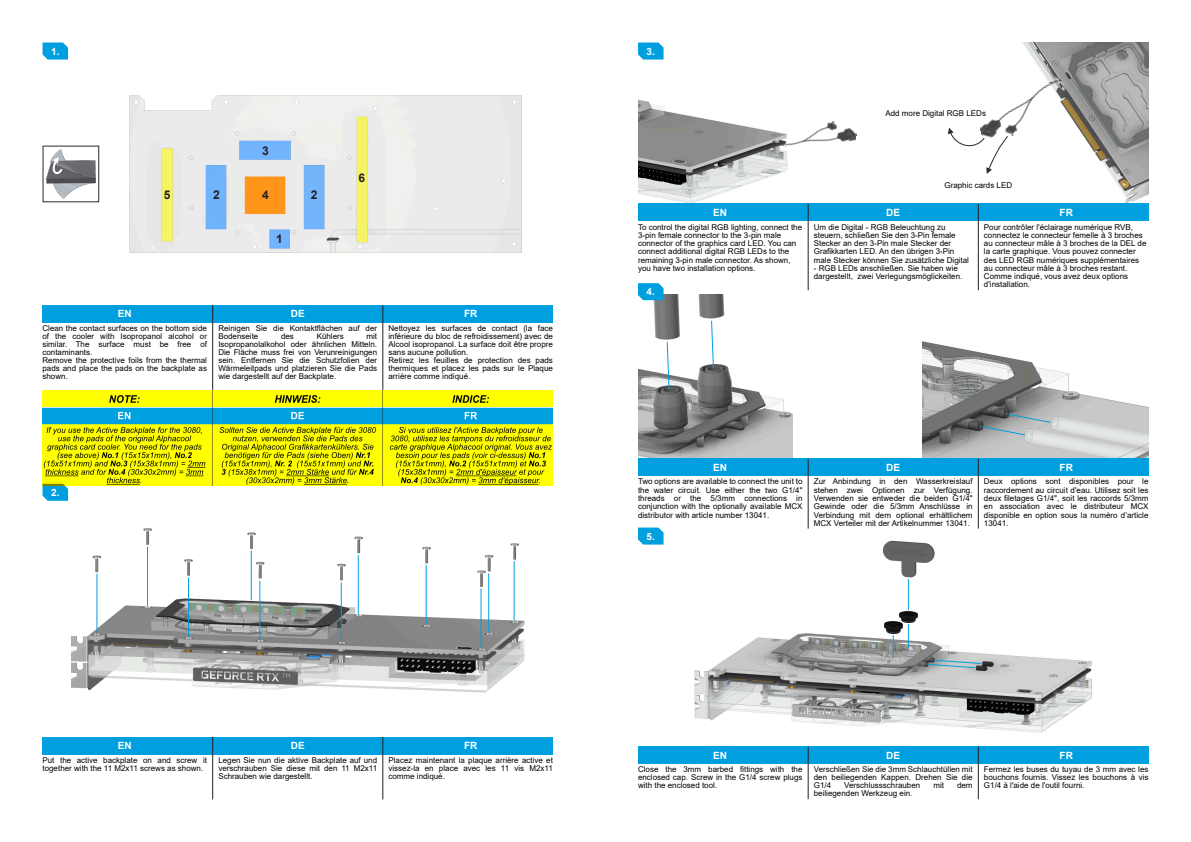
<style>
.page{position:relative;width:1191px;height:842px;background:#fff}
.page>*{position:absolute;margin:0;border:0;box-sizing:border-box;transform-origin:0 0}
.t1{font:700 12px "Arial";color:#231f20}
.t2{font:700 10px "Arial";color:#fff}
.t3{font:8px/8.3px "Arial";color:#000;text-align:justify}
</style>
<div class="page">
<img style="left:638px;top:294px;width:154px;height:165px">
<svg style="left:666px;top:341px;width:4px;height:49px"></svg>
<svg style="left:710px;top:320px;width:4px;height:49px"></svg>
<div style="left:638px;top:747px;width:510px;height:17px;background:#009fdf"></div>
<hr style="left:808px;top:747px;width:1px;height:52px;background:#231f20">
<hr style="left:978px;top:747px;width:1px;height:52px;background:#231f20">
<svg style="left:638px;top:283px;width:25px;height:17px"></svg>
<img style="left:638px;top:99px;width:149px;height:105px">
<img style="left:1021px;top:43px;width:127px;height:161px">
<div style="left:638px;top:204px;width:510px;height:17px;background:#009fdf"></div>
<hr style="left:808px;top:204px;width:1px;height:86px;background:#231f20">
<hr style="left:978px;top:204px;width:1px;height:86px;background:#231f20">
<svg style="left:638px;top:43px;width:25px;height:17px"></svg>
<img style="left:922px;top:341px;width:226px;height:118px">
<svg style="left:981px;top:413px;width:70px;height:23px;background:#9aa3a7"></svg>
<div style="left:638px;top:459px;width:510px;height:17px;background:#009fdf"></div>
<hr style="left:808px;top:459px;width:1px;height:70px;background:#231f20">
<hr style="left:978px;top:459px;width:1px;height:70px;background:#231f20">
<svg style="left:638px;top:528px;width:25px;height:17px"></svg>
<img style="left:71px;top:528px;width:454px;height:165px">
<div style="left:43px;top:737px;width:510px;height:17px;background:#009fdf"></div>
<hr style="left:212px;top:737px;width:1px;height:62px;background:#231f20">
<hr style="left:382px;top:737px;width:1px;height:62px;background:#231f20">
<svg style="left:43px;top:485px;width:25px;height:16px"></svg>
<img style="left:129px;top:96px;width:392px;height:156px">
<svg style="left:43px;top:146px;width:56px;height:56px"></svg>
<div style="left:43px;top:305px;width:510px;height:17px;background:#009fdf"></div>
<hr style="left:212px;top:305px;width:1px;height:85px;background:#231f20">
<hr style="left:382px;top:305px;width:1px;height:85px;background:#231f20">
<svg style="left:43px;top:43px;width:25px;height:17px"></svg>
<img style="left:43px;top:390px;width:510px;height:95px">
<hr style="left:96px;top:574px;width:1px;height:58px;background:#009fdf">
<hr style="left:147px;top:547px;width:1px;height:59px;background:#009fdf">
<hr style="left:188px;top:578px;width:1px;height:58px;background:#009fdf">
<hr style="left:259px;top:581px;width:1px;height:59px;background:#009fdf">
<hr style="left:341px;top:583px;width:1px;height:58px;background:#009fdf">
<hr style="left:358px;top:555px;width:1px;height:59px;background:#009fdf">
<hr style="left:426px;top:565px;width:1px;height:59px;background:#009fdf">
<hr style="left:480px;top:589px;width:1px;height:58px;background:#009fdf">
<hr style="left:488px;top:574px;width:1px;height:58px;background:#009fdf">
<hr style="left:513px;top:561px;width:1px;height:59px;background:#009fdf">
<hr style="left:251px;top:551px;width:1px;height:49px;background:#009fdf">
<svg style="left:948px;top:128px;width:57px;height:46px"></svg>
<img style="left:974px;top:80px;width:97px;height:61px">
<img style="left:773px;top:108px;width:83px;height:53px">
<img style="left:694px;top:541px;width:398px;height:192px">
<svg style="left:892px;top:635px;width:1px;height:23px"></svg>
<svg style="left:908px;top:624px;width:1px;height:23px"></svg>
<hr style="left:908px;top:579px;width:1px;height:31px;background:#009fdf">
<svg style="left:927px;top:659px;width:54px;height:10px"></svg>
<svg style="left:883px;top:621px;width:18px;height:13px"></svg>
<svg style="left:917px;top:611px;width:1px;height:12px"></svg>
<img style="left:899px;top:611px;width:18px;height:12px">
<img style="left:884px;top:622px;width:18px;height:11px">
<p class="t2" style="left:51px;top:47px;width:10px">1.</p>
<h1 class="t1" style="left:262px;top:146px;width:8px">3</h1>
<h1 class="t1" style="left:164px;top:190px;width:8px">5</h1>
<h1 class="t1" style="left:262px;top:190px;width:8px">4</h1>
<h1 class="t1" style="left:213px;top:190px;width:8px">2</h1>
<h1 class="t1" style="left:311px;top:190px;width:8px">2</h1>
<h1 class="t1" style="left:276px;top:234px;width:8px">1</h1>
<h1 class="t1" style="left:358px;top:173px;width:8px">6</h1>
<p class="t2" style="left:118px;top:310px;width:15px">EN</p>
<p class="t2" style="left:291px;top:310px;width:15px">DE</p>
<p class="t2" style="left:464px;top:310px;width:15px">FR</p>
<p class="t3" style="left:43px;top:325px;width:166px;line-height:8px;text-align:left">Clean the contact surfaces on the bottom side of the cooler with Isopropanol alcohol or similar. The surface must be free of contaminants.<br>Remove the protective foils from the thermal pads and place the pads on the backplate as shown.</p>
<p class="t3" style="left:218px;top:325px;width:160px;line-height:8px">Reinigen Sie die Kontaktflächen auf der<br>Bodenseite</p>
<p class="t3" style="left:218px;top:333px;width:160px;line-height:8px;text-indent:148px">mit Isopropanolalkohol oder ähnlichen Mitteln.<br>Die Fläche muss frei von Verunreinigungen sein. Entfernen Sie die Schutzfolien der Wärmeleitpads und platzieren Sie die Pads wie dargestellt auf der Backplate.</p>
<p class="t3" style="left:388px;top:325px;width:166px;line-height:8px;text-align:left">Nettoyez les surfaces de contact (la face inférieure du bloc de refroidissement) avec de Alcool isopropanol. La surface doit être propre sans aucune pollution.<br>Retirez les feuilles de protection des pads thermiques et placez les pads sur le Plaque arrière comme indiqué.</p>
<p class="t3" style="left:281px;top:333px;width:14px">des</p>
<p class="t3" style="left:317px;top:333px;width:29px">Kühlers</p>
<p class="t2" style="left:51px;top:489px;width:10px">2.</p>
<p class="t2" style="left:118px;top:742px;width:15px">EN</p>
<p class="t2" style="left:291px;top:742px;width:15px">DE</p>
<p class="t2" style="left:464px;top:742px;width:15px">FR</p>
<p class="t3" style="left:43px;top:756px;width:166px">Put the active backplate on and screw it together with the 11 M2x11 screws as shown.</p>
<p class="t3" style="left:218px;top:756px;width:160px">Legen Sie nun die aktive Backplate auf und verschrauben Sie diese mit den 11 M2x11<br>Schrauben wie dargestellt.</p>
<p class="t3" style="left:388px;top:756px;width:166px">Placez maintenant la plaque arrière active et vissez-la en place avec les 11 vis M2x11 comme indiqué.</p>
<p class="t2" style="left:646px;top:47px;width:10px">3.</p>
<p class="t3" style="left:885px;top:110px;width:102px">Add more Digital RGB LEDs</p>
<p class="t3" style="left:944px;top:182px;width:69px">Graphic cards LED</p>
<p class="t2" style="left:713px;top:209px;width:15px">EN</p>
<p class="t2" style="left:886px;top:209px;width:15px">DE</p>
<p class="t2" style="left:1059px;top:209px;width:15px">FR</p>
<p class="t3" style="left:638px;top:223px;width:166px;text-align:left">To control the digital RGB lighting, connect the 3-pin female connector to the 3-pin male connector of the graphics card LED. You can connect additional digital RGB LEDs to the remaining 3-pin male connector. As shown, you have two installation options.</p>
<p class="t3" style="left:814px;top:223px;width:157px;text-align:left">Um die Digital - RGB Beleuchtung zu steuern, schließen Sie den 3-Pin female Stecker an den 3-Pin male Stecker der Grafikkarten LED. An den übrigen 3-Pin male Stecker können Sie zusätzliche Digital</p>
<p class="t3" style="left:984px;top:223px;width:164px;text-align:left">Pour contrôler l'éclairage numérique RVB, connectez le connecteur femelle à 3 broches au connecteur mâle à 3 broches de la DEL de la carte graphique. Vous pouvez connecter des LED RGB numériques supplémentaires au connecteur mâle à 3 broches restant.<br>Comme indiqué, vous avez deux options d'installation.</p>
<p class="t3" style="left:814px;top:265px;width:150px">- RGB LEDs anschließen. Sie haben wie dargestellt, zwei Verlegungsmöglickeiten.</p>
<p class="t2" style="left:646px;top:288px;width:10px">4.</p>
<p class="t2" style="left:713px;top:464px;width:15px">EN</p>
<p class="t2" style="left:886px;top:464px;width:15px">DE</p>
<p class="t2" style="left:1059px;top:464px;width:15px">FR</p>
<p class="t3" style="left:638px;top:478px;width:166px">Two options are available to connect the unit to the water circuit. Use either the two G1/4" threads or the 5/3mm connections in conjunction with the optionally available MCX distributor with article number 13041.</p>
<p class="t3" style="left:814px;top:478px;width:160px">Zur Anbindung in den Wasserkreislauf stehen zwei Optionen zur Verfügung.<br>Verwenden sie entweder die beiden G1/4" Gewinde oder die 5/3mm Anschlüsse in Verbindung mit dem optional erhältlichem MCX Verteiler mit der Artikelnummer 13041.</p>
<p class="t3" style="left:984px;top:478px;width:166px">Deux options sont disponibles pour le raccordement au circuit d'eau. Utilisez soit les deux filetages G1/4", soit les raccords 5/3mm en association avec le distributeur MCX disponible en option sous la numèro d’article 13041.</p>
<p class="t2" style="left:646px;top:532px;width:10px">5.</p>
<p class="t2" style="left:713px;top:751px;width:15px">EN</p>
<p class="t2" style="left:886px;top:751px;width:15px">DE</p>
<p class="t2" style="left:1059px;top:751px;width:15px">FR</p>
<p class="t3" style="left:638px;top:766px;width:166px;line-height:8px">Close the 3mm barbed fittings with the enclosed cap. Screw in the G1/4 screw plugs with the enclosed tool.</p>
<p class="t3" style="left:814px;top:766px;width:160px;line-height:8px">Verschließen Sie die 3mm Schlauchtüllen mit den beiliegenden Kappen. Drehen Sie die G1/4</p>
<p class="t3" style="left:984px;top:766px;width:166px;line-height:8px">Fermez les buses du tuyau de 3 mm avec les bouchons fournis. Vissez les bouchons à vis G1/4 à l'aide de l'outil fourni.</p>
<p class="t3" style="left:844px;top:782px;width:78px">Verschlussschrauben</p>
<p class="t3" style="left:933px;top:782px;width:12px">mit</p>
<p class="t3" style="left:957px;top:782px;width:17px">dem</p>
<p class="t3" style="left:814px;top:790px;width:100px">beiliegenden Werkzeug ein.</p>
</div>
